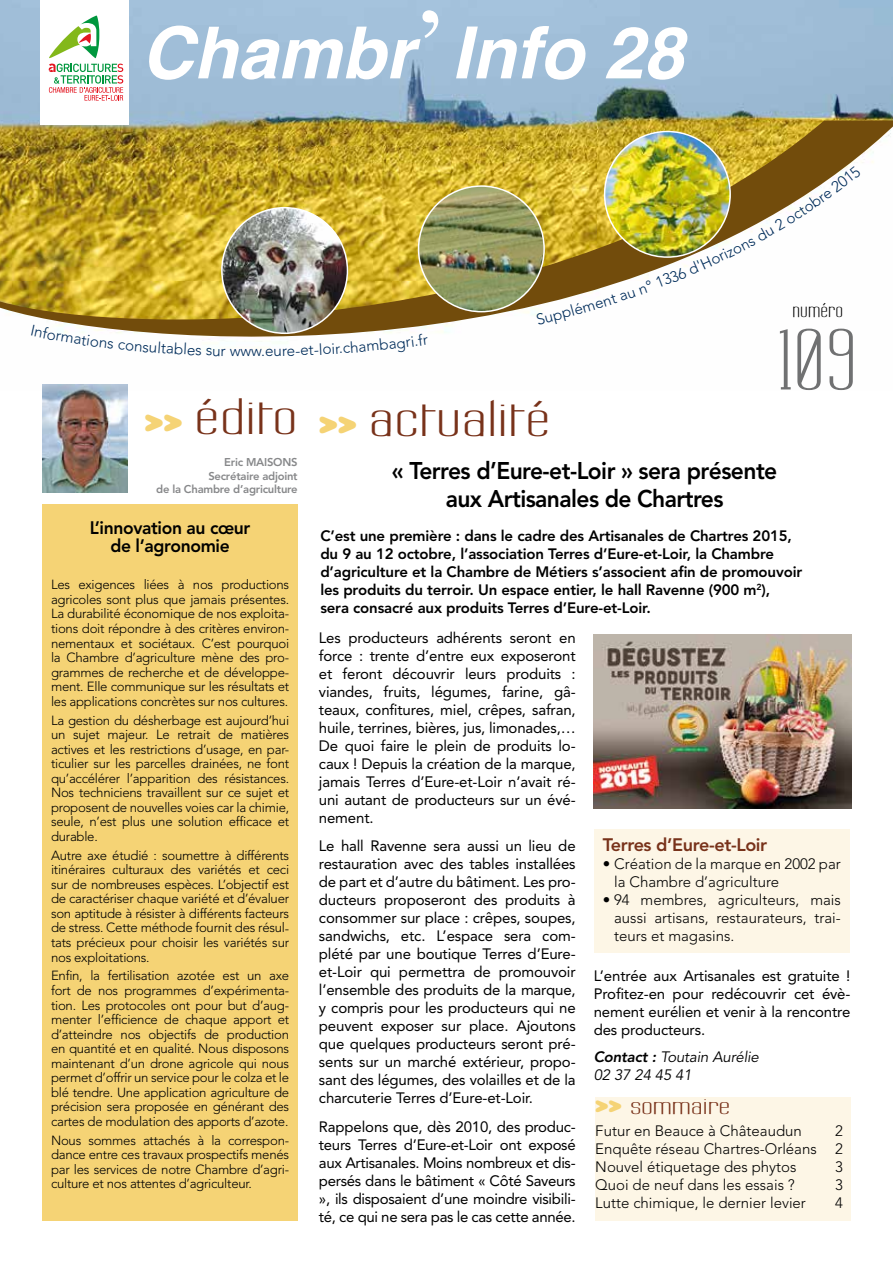
<style>
.page{position:relative;width:893px;height:1263px;background:#fff}
.page>*{position:absolute;margin:0;border:0;box-sizing:border-box;transform-origin:0 0}
.t1{font:75px "Labtop Wide";color:#707172}
.t2{font:italic 700 72px "Helvetica";color:#fff}
.t3{font:45px "Labtop Superwide";color:#78321a}
.t4{font:800 24px/28.8px "Avenir";letter-spacing:-.025em;color:#000;text-align:center;scale:.95 1}
.t5{font:21px "Labtop Superwide";color:#78321a}
.t6{font:800 18px/18px "Avenir";letter-spacing:-.02em;color:#000;text-align:center}
.t7{font:800 18px "Avenir";letter-spacing:-.02em;color:#78321a}
.t8{font:18px "Labtop Wide";letter-spacing:.01em;color:#000}
.t9{font:300 15.3px "Avenir";color:#002c5a}
.t10{font:15px/18px "Avenir";letter-spacing:-.01em;color:#000;text-align:justify}
.t11{font:800 15px/18px "Avenir";letter-spacing:-.01em;color:#000}
.t12{font:300 15px/18px "Avenir";color:#000;text-align:justify}
.t13{font:italic 15px/18px "Avenir";letter-spacing:-.01em;color:#000}
.t14{font:300 13.2px/14.5px "Avenir";letter-spacing:-.02em;color:#000;text-align:justify}
.t15{font:800 11.25px/13.5px "Avenir";letter-spacing:-.02em;color:#87888a;text-align:right}
.s1{font-family:"Times";font-weight:400;font-style:normal;font-size:114px}
.s2{font-family:"Blur";font-weight:700;font-size:30px;color:#f5d375}
.s3{font-weight:800}
.s4{font-family:"Blur";font-weight:700;color:#f5d375}
</style>
<div class="page">
<img style="left:0;top:0;width:893px;height:120px">
<svg style="left:0;top:120px;width:893px;height:279px"></svg>
<img style="left:222px;top:208px;width:125px;height:125px;border-radius:63px">
<img style="left:419px;top:186px;width:125px;height:126px;border-radius:63px">
<img style="left:605px;top:131px;width:125px;height:126px;border-radius:62px">
<div style="left:40px;top:0;width:89px;height:124px;background:#fff"></div>
<svg style="left:49px;top:64px;width:74px;height:37px"></svg>
<svg style="left:49px;top:16px;width:50px;height:42px"></svg>
<div style="left:43px;top:504px;width:255px;height:716px;background:#f5d375"></div>
<div style="left:595px;top:1097px;width:255px;height:123px;background:#fdf6e6"></div>
<div style="left:594px;top:829px;width:255px;height:123px;background:#fdf6e6"></div>
<img style="left:593px;top:635px;width:258px;height:174px">
<img style="left:43px;top:384px;width:85px;height:108px">
<svg style="left:31px;top:325px;width:118px;height:27px"></svg>
<svg style="left:175px;top:342px;width:65px;height:14px"></svg>
<svg style="left:266px;top:349px;width:21px;height:7px"></svg>
<svg style="left:359px;top:338px;width:47px;height:14px"></svg>
<svg style="left:424px;top:337px;width:4px;height:8px"></svg>
<img style="left:536px;top:165px;width:325px;height:160px">
<h2 class="t2" style="left:141px;top:-6px;width:544px">Chambr<span class="s1">’</span>Info 28</h2>
<p class="t9" style="left:150px;top:338px;width:27px;rotate:4deg">ulta</p>
<p class="t9" style="left:240px;top:342px;width:26px">ww.</p>
<p class="t9" style="left:286px;top:342px;width:29px;rotate:-2deg">e-et</p>
<p class="t9" style="left:313px;top:341px;width:23px;rotate:-3deg">-loi</p>
<p class="t9" style="left:334px;top:339px;width:25px;rotate:-4deg">r.ch</p>
<p class="t9" style="left:405px;top:333px;width:19px;rotate:-7deg">ri.f</p>
<h3 class="t8" style="left:792px;top:299px;width:52px">numéro</h3>
<h1 class="t1" style="left:778px;top:314px;width:81px">109</h1>
<h3 class="t3" style="left:145px;top:388px;width:154px"><span class="s2">&lt;&lt;</span> édito</h3>
<p class="t15" style="left:156px;top:456px;width:143px">Eric MAISONS<br>Secrétaire adjoint<br>de la Chambre d’agriculture</p>
<h3 class="t6" style="left:90px;top:518px;width:162px">L’innovation au cœur de l’agronomie</h3>
<p class="t14" style="left:51px;top:577px;width:240px">Les exigences liées à nos productions agricoles sont plus que jamais présentes.<br>La durabilité économique de nos exploita&shy;tions doit répondre à des critères environ&shy;nementaux et sociétaux. C’est pourquoi la Chambre d’agriculture mène des pro&shy;grammes de recherche et de développe&shy;ment. Elle communique sur les résultats et les applications concrètes sur nos cultures.</p>
<p class="t14" style="left:51px;top:713px;width:240px">La gestion du désherbage est aujourd’hui un sujet majeur. Le retrait de matières actives et les restrictions d’usage, en par&shy;ticulier sur les parcelles drainées, ne font qu’accélérer l’apparition des résistances.<br>Nos techniciens travaillent sur ce sujet et proposent de nouvelles voies car la chimie, seule, n’est plus une solution efficace et durable.</p>
<p class="t14" style="left:51px;top:848px;width:240px">Autre axe étudié : soumettre à différents itinéraires culturaux des variétés et ceci sur de nombreuses espèces. L’objectif est de caractériser chaque variété et d’évaluer son aptitude à résister à différents facteurs de stress. Cette méthode fournit des résul&shy;tats précieux pour choisir les variétés sur nos exploitations.</p>
<p class="t14" style="left:51px;top:968px;width:240px">Enfin, la fertilisation azotée est un axe fort de nos programmes d’expérimenta&shy;tion. Les protocoles ont pour but d’aug&shy;menter l’efficience de chaque apport et d’atteindre nos objectifs de production en quantité et en qualité. Nous disposons maintenant d’un drone agricole qui nous permet d’offrir un service pour le colza et le blé tendre. Une application agriculture de précision sera proposée en générant des cartes de modulation des apports d’azote.</p>
<p class="t14" style="left:51px;top:1133px;width:240px">Nous sommes attachés à la correspon&shy;dance entre ces travaux prospectifs menés par les services de notre Chambre d’agri&shy;culture et nos attentes d’agriculteur.</p>
<h3 class="t3" style="left:319px;top:390px;width:233px"><span class="s2">&lt;&lt;</span> actualité</h3>
<h3 class="t4" style="left:392px;top:456px;width:407px">« Terres d’Eure-et-Loir » sera présente aux Artisanales de Chartres</h3>
<p class="t11" style="left:320px;top:527px;width:483px">C’est une première : dans le cadre des Artisanales de Chartres 2015, du 9 au 12 octobre, l’association Terres d’Eure-et-Loir, la Chambre d’agriculture et la Chambre de Métiers s’associent afin de promouvoir les produits du terroir. Un espace entier, le hall Ravenne (900 m<sup>2</sup>), sera consacré aux produits Terres d’Eure-et-Loir.</p>
<p class="t10" style="left:319px;top:629px;width:258px">Les producteurs adhérents seront en force : trente d’entre eux exposeront et feront découvrir leurs produits : viandes, fruits, légumes, farine, gâ&shy;teaux, confitures, miel, crêpes, safran, huile, terrines, bières, jus, limonades,… De quoi faire le plein de produits lo&shy;caux ! Depuis la création de la marque, jamais Terres d’Eure-et-Loir n’avait ré&shy;uni autant de producteurs sur un évé&shy;nement.</p>
<p class="t10" style="left:319px;top:837px;width:258px">Le hall Ravenne sera aussi un lieu de restauration avec des tables installées de part et d’autre du bâtiment. Les pro&shy;ducteurs proposeront des produits à consommer sur place : crêpes, soupes, sandwichs, etc. L’espace sera com&shy;plété par une boutique Terres d’Eure&shy;et-Loir qui permettra de promouvoir l’ensemble des produits de la marque, y compris pour les producteurs qui ne peuvent exposer sur place. Ajoutons que quelques producteurs seront pré&shy;sents sur un marché extérieur, propo&shy;sant des légumes, des volailles et de la charcuterie Terres d’Eure-et-Loir.</p>
<p class="t10" style="left:319px;top:1118px;width:258px">Rappelons que, dès 2010, des produc&shy;teurs Terres d’Eure-et-Loir ont exposé aux Artisanales. Moins nombreux et dis&shy;persés dans le bâtiment « Côté Saveurs », ils disposaient d’une moindre visibili&shy;té, ce qui ne sera pas le cas cette année.</p>
<h3 class="t7" style="left:603px;top:834px;width:166px">Terres d’Eure-et-Loir</h3>
<p class="t12" style="left:614px;top:855px;width:228px;text-indent:-11px">• Création de la marque en 2002 par la Chambre d’agriculture</p>
<p class="t12" style="left:614px;top:891px;width:228px;text-indent:-11px">• 94 membres, agriculteurs, mais aussi artisans, restaurateurs, trai&shy;teurs et magasins.</p>
<p class="t10" style="left:594px;top:967px;width:258px">L’entrée aux Artisanales est gratuite !<br>Profitez-en pour redécouvrir cet évè&shy;nement eurélien et venir à la rencontre des producteurs.</p>
<p class="t13" style="left:594px;top:1048px;width:167px"><span class="s3">Contact :</span> Toutain Aurélie<br>02 37 24 45 41</p>
<h3 class="t5" style="left:595px;top:1093px;width:136px"><span class="s4">&lt;&lt;</span> sommaire</h3>
<p class="t12" style="left:595px;top:1122px;width:208px">Futur en Beauce à Châteaudun</p>
<p class="t12" style="left:595px;top:1122px;width:249px;text-indent:240px">2<br>Enquête réseau Chartres-Orléans 2<br>Nouvel étiquetage des phytos</p>
<p class="t12" style="left:835px;top:1158px;width:9px">3</p>
<p class="t12" style="left:595px;top:1176px;width:201px">Quoi de neuf dans les essais ?</p>
<p class="t12" style="left:835px;top:1176px;width:9px">3</p>
<p class="t12" style="left:595px;top:1194px;width:212px">Lutte chimique, le dernier levier</p>
<p class="t12" style="left:835px;top:1194px;width:9px">4</p>
</div>
